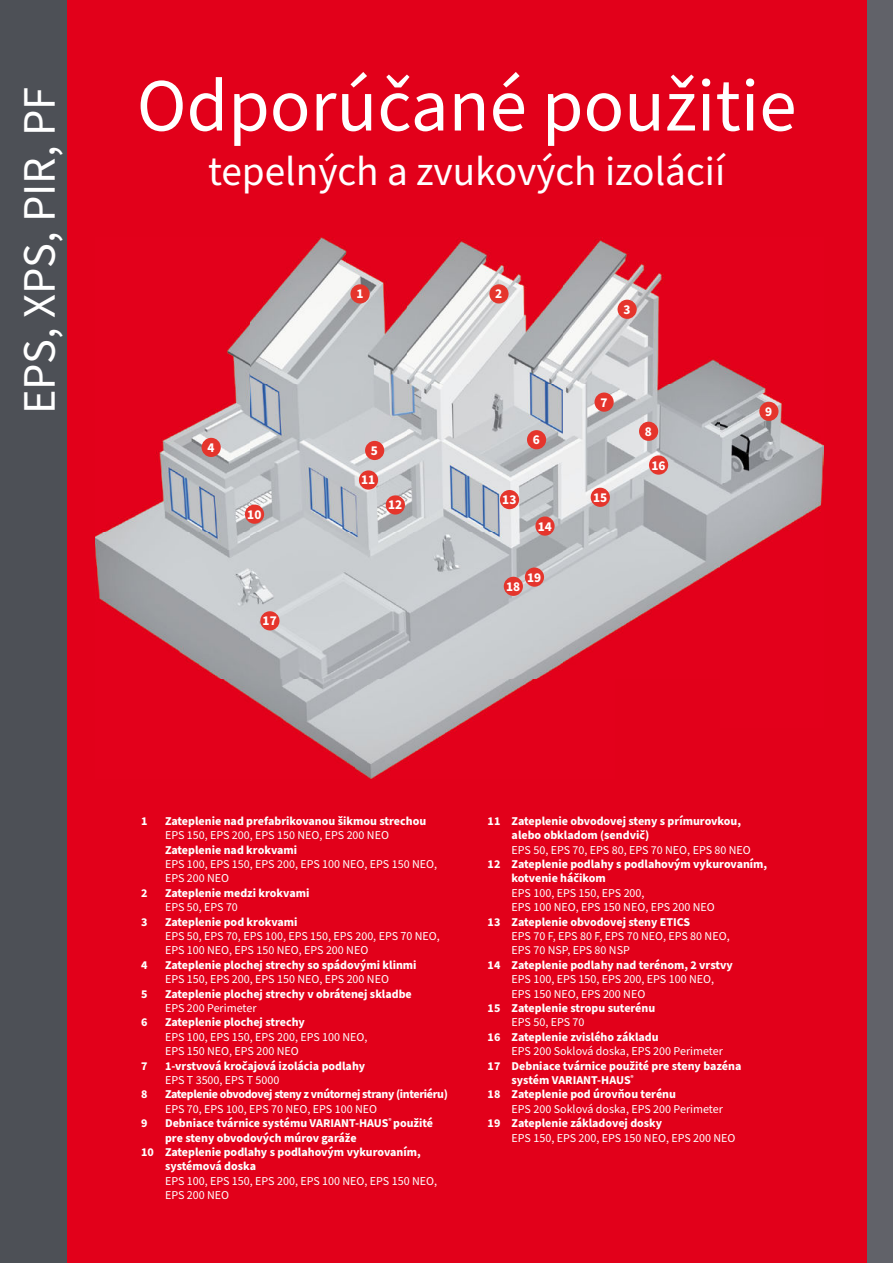
<style>
.page{position:relative;width:893px;height:1263px;background:#fff}
.page>*{position:absolute;margin:0;border:0;box-sizing:border-box;transform-origin:0 0}
.t1{font:75px "Source Sans Pro";color:#fff}
.t2{font:46.5px "Source Sans Pro";color:#fff}
.t3{font:41.25px "Source Sans Pro";color:#fff}
.t4{font:700 13.5px/29.5px "Source Sans Pro";color:#fff;text-align:right}
.t5{font:700 12px/14.4px "Source Sans Pro";color:#fff}
.t6{font:12px/14.4px "Source Sans Pro";color:#fff}
.t7{font:700 12px "Source Sans Pro";letter-spacing:-.03em;color:#fff}
</style>
<div class="page">
<div style="left:824px;top:0;width:69px;height:1263px;background:#616269"></div>
<div style="left:0;top:0;width:866px;height:1263px;background:#e2001a"></div>
<div style="left:0;top:0;width:67px;height:1263px;background:#4d5056"></div>
<img style="left:95px;top:237px;width:728px;height:541px">
<div style="left:245px;top:505px;width:19px;height:19px;background:#e5352c;border-radius:50%"></div>
<div style="left:260px;top:611px;width:19px;height:19px;background:#e5352c;border-radius:50%"></div>
<div style="left:202px;top:438px;width:19px;height:19px;background:#e5352c;border-radius:50%"></div>
<div style="left:350px;top:284px;width:20px;height:19px;background:#e5352c;border-radius:50%"></div>
<div style="left:489px;top:284px;width:20px;height:19px;background:#e5352c;border-radius:50%"></div>
<div style="left:617px;top:300px;width:20px;height:19px;background:#e5352c;border-radius:50%"></div>
<div style="left:594px;top:392px;width:20px;height:20px;background:#e5352c;border-radius:50%"></div>
<div style="left:759px;top:402px;width:19px;height:19px;background:#e5352c;border-radius:50%"></div>
<div style="left:649px;top:455px;width:19px;height:20px;background:#e5352c;border-radius:50%"></div>
<div style="left:639px;top:422px;width:19px;height:19px;background:#e5352c;border-radius:50%"></div>
<div style="left:591px;top:488px;width:19px;height:19px;background:#e5352c;border-radius:50%"></div>
<div style="left:527px;top:430px;width:19px;height:19px;background:#e5352c;border-radius:50%"></div>
<div style="left:365px;top:441px;width:19px;height:19px;background:#e5352c;border-radius:50%"></div>
<div style="left:359px;top:470px;width:19px;height:20px;background:#e5352c;border-radius:50%"></div>
<div style="left:386px;top:495px;width:19px;height:19px;background:#e5352c;border-radius:50%"></div>
<div style="left:504px;top:577px;width:19px;height:19px;background:#e5352c;border-radius:50%"></div>
<div style="left:525px;top:567px;width:19px;height:20px;background:#e5352c;border-radius:50%"></div>
<div style="left:500px;top:490px;width:19px;height:19px;background:#e5352c;border-radius:50%"></div>
<div style="left:535px;top:516px;width:20px;height:20px;background:#e5352c;border-radius:50%"></div>
<h2 class="t2" style="left:12px;top:414px;width:329px;rotate:-90deg">EPS, XPS, PIR, PF</h2>
<h1 class="t1" style="left:137px;top:62px;width:661px">Odporúčané použitie</h1>
<h3 class="t3" style="left:208px;top:147px;width:519px">tepelných a zvukových izolácií</h3>
<p class="t4" style="left:207px;top:433px;width:9px">4</p>
<p class="t4" style="left:247px;top:500px;width:16px">10</p>
<p class="t4" style="left:263px;top:606px;width:16px">17</p>
<p class="t4" style="left:356px;top:279px;width:9px">1</p>
<p class="t4" style="left:495px;top:279px;width:9px">2</p>
<p class="t4" style="left:361px;top:436px;width:18px">5<br>11</p>
<p class="t4" style="left:388px;top:490px;width:16px">12</p>
<p class="t4" style="left:533px;top:425px;width:9px">6</p>
<p class="t4" style="left:502px;top:485px;width:16px">13</p>
<p class="t4" style="left:538px;top:511px;width:16px">14</p>
<p class="t4" style="left:506px;top:572px;width:16px">18</p>
<p class="t4" style="left:527px;top:563px;width:16px">19</p>
<p class="t4" style="left:623px;top:295px;width:9px">3</p>
<p class="t4" style="left:600px;top:388px;width:9px">7</p>
<p class="t4" style="left:593px;top:483px;width:16px">15</p>
<p class="t4" style="left:645px;top:417px;width:9px">8</p>
<p class="t4" style="left:651px;top:450px;width:16px">16</p>
<p class="t4" style="left:765px;top:397px;width:9px">9</p>
<p class="t5" style="left:141px;top:814px;width:8px">1</p>
<p class="t5" style="left:165px;top:814px;width:263px">Zateplenie nad prefabrikovanou šikmou strechou</p>
<p class="t6" style="left:165px;top:828px;width:225px">EPS 150, EPS 200, EPS 150 NEO, EPS 200 NEO</p>
<p class="t5" style="left:165px;top:843px;width:134px">Zateplenie nad krokvami</p>
<p class="t6" style="left:165px;top:857px;width:274px">EPS 100, EPS 150, EPS 200, EPS 100 NEO, EPS 150 NEO,<br>EPS 200 NEO</p>
<p class="t5" style="left:141px;top:886px;width:8px">2</p>
<p class="t5" style="left:165px;top:886px;width:146px">Zateplenie medzi krokvami</p>
<p class="t6" style="left:165px;top:900px;width:74px">EPS 50, EPS 70</p>
<p class="t5" style="left:141px;top:915px;width:8px">3</p>
<p class="t5" style="left:165px;top:915px;width:134px">Zateplenie pod krokvami</p>
<p class="t6" style="left:165px;top:929px;width:276px">EPS 50, EPS 70, EPS 100, EPS 150, EPS 200, EPS 70 NEO,<br>EPS 100 NEO, EPS 150 NEO, EPS 200 NEO</p>
<p class="t5" style="left:141px;top:958px;width:8px">4</p>
<p class="t5" style="left:165px;top:958px;width:253px">Zateplenie plochej strechy so spádovými klinmi</p>
<p class="t6" style="left:165px;top:972px;width:225px">EPS 150, EPS 200, EPS 150 NEO, EPS 200 NEO</p>
<p class="t5" style="left:141px;top:987px;width:8px">5</p>
<p class="t5" style="left:165px;top:987px;width:248px">Zateplenie plochej strechy v obrátenej skladbe</p>
<p class="t6" style="left:165px;top:1001px;width:93px">EPS 200 Perimeter</p>
<p class="t5" style="left:141px;top:1015px;width:8px">6</p>
<p class="t5" style="left:165px;top:1015px;width:141px">Zateplenie plochej strechy</p>
<p class="t6" style="left:165px;top:1029px;width:204px">EPS 100, EPS 150, EPS 200, EPS 100 NEO,<br>EPS 150 NEO, EPS 200 NEO</p>
<p class="t5" style="left:141px;top:1059px;width:8px">7</p>
<p class="t5" style="left:165px;top:1059px;width:202px">1-vrstvová kročajová izolácia podlahy</p>
<p class="t6" style="left:165px;top:1073px;width:116px">EPS T 3500, EPS T 5000</p>
<p class="t5" style="left:141px;top:1087px;width:8px">8</p>
<p class="t7" style="left:165px;top:1088px;width:284px">Zateplenie obvodovej steny z vnútornej strany (interiéru)</p>
<p class="t6" style="left:165px;top:1101px;width:214px">EPS 70, EPS 100, EPS 70 NEO, EPS 100 NEO</p>
<p class="t5" style="left:141px;top:1116px;width:8px">9</p>
<p class="t5" style="left:165px;top:1116px;width:270px">Debniace tvárnice systému VARIANT-HAUS<sup>®</sup> použité</p>
<p class="t5" style="left:165px;top:1131px;width:193px">pre steny obvodových múrov garáže</p>
<p class="t5" style="left:141px;top:1145px;width:281px">10 Zateplenie podlahy s podlahovým vykurovaním,</p>
<p class="t5" style="left:165px;top:1159px;width:93px">systémová doska</p>
<p class="t6" style="left:165px;top:1173px;width:274px">EPS 100, EPS 150, EPS 200, EPS 100 NEO, EPS 150 NEO,<br>EPS 200 NEO</p>
<p class="t5" style="left:512px;top:814px;width:231px;text-indent:-24px">11 Zateplenie obvodovej steny s prímurovkou, alebo obkladom (sendvič)</p>
<p class="t6" style="left:512px;top:842px;width:241px">EPS 50, EPS 70, EPS 80, EPS 70 NEO, EPS 80 NEO</p>
<p class="t5" style="left:512px;top:857px;width:257px;text-indent:-24px">12 Zateplenie podlahy s podlahovým vykurovaním, kotvenie háčikom</p>
<p class="t6" style="left:512px;top:885px;width:205px">EPS 100, EPS 150, EPS 200,<br>EPS 100 NEO, EPS 150 NEO, EPS 200 NEO</p>
<p class="t5" style="left:488px;top:915px;width:204px">13 Zateplenie obvodovej steny ETICS</p>
<p class="t6" style="left:512px;top:929px;width:220px">EPS 70 F, EPS 80 F, EPS 70 NEO, EPS 80 NEO,<br>EPS 70 NSP, EPS 80 NSP</p>
<p class="t5" style="left:488px;top:958px;width:247px">14 Zateplenie podlahy nad terénom, 2 vrstvy</p>
<p class="t6" style="left:512px;top:972px;width:204px">EPS 100, EPS 150, EPS 200, EPS 100 NEO,<br>EPS 150 NEO, EPS 200 NEO</p>
<p class="t5" style="left:488px;top:1001px;width:169px">15 Zateplenie stropu suterénu</p>
<p class="t6" style="left:512px;top:1015px;width:74px">EPS 50, EPS 70</p>
<p class="t5" style="left:488px;top:1030px;width:172px">16 Zateplenie zvislého základu</p>
<p class="t6" style="left:512px;top:1044px;width:213px">EPS 200 Soklová doska, EPS 200 Perimeter</p>
<p class="t5" style="left:488px;top:1059px;width:255px">17 Debniace tvárnice použité pre steny bazéna</p>
<p class="t5" style="left:512px;top:1073px;width:124px">systém VARIANT-HAUS<sup>®</sup></p>
<p class="t5" style="left:488px;top:1087px;width:190px">18 Zateplenie pod úrovňou terénu</p>
<p class="t6" style="left:512px;top:1101px;width:213px">EPS 200 Soklová doska, EPS 200 Perimeter</p>
<p class="t5" style="left:488px;top:1116px;width:176px">19 Zateplenie základovej dosky</p>
<p class="t6" style="left:512px;top:1130px;width:225px">EPS 150, EPS 200, EPS 150 NEO, EPS 200 NEO</p>
</div>
